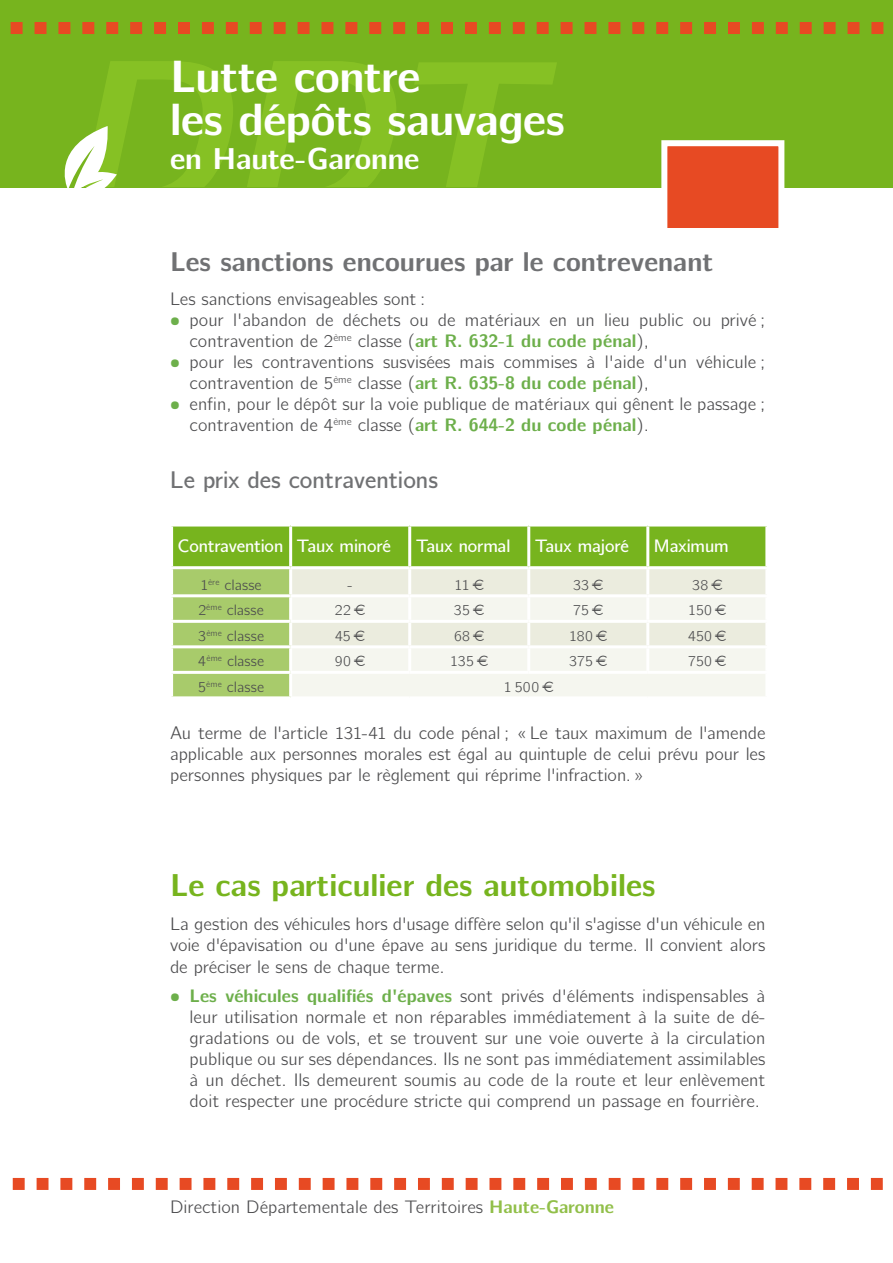
<style>
.page{position:relative;width:893px;height:1263px;background:#fff}
.page>*{position:absolute;margin:0;border:0;box-sizing:border-box;transform-origin:0 0}
.t1{font:700 45px/42.5px "CMU Bright";letter-spacing:-.01em;color:#fff}
.t2{font:700 31.5px "CMU Bright";color:#77b41e}
.t3{font:700 30px "CMU Bright";color:#fff}
.t4{font:700 27px "CMU Bright";color:#707173}
.t5{font:600 24px "CMU Bright";color:#707173}
.t6{font:18px/21px "CMU Bright";color:#4c4c4e}
.t7{font:600 18px "CMU Bright";letter-spacing:-.01em;color:#fff}
.t8{font:15px "CMU Bright";letter-spacing:.005em;color:#4c4c4e}
.s1{font-weight:700;color:#6daf4b}
.s2{font-weight:700;color:#91bf49}
</style>
<div class="page">
<div style="left:0;top:0;width:893px;height:187px;background:#77b41e"></div>
<svg style="left:11px;top:22px;width:872px;height:12px"></svg>
<svg style="left:13px;top:1178px;width:870px;height:12px"></svg>
<svg style="left:52px;top:138px;width:65px;height:50px"></svg>
<div style="left:661px;top:140px;width:123px;height:94px;background:#e74a23;border:6px solid #fff"></div>
<svg style="left:84px;top:61px;width:473px;height:126px"></svg>
<svg style="left:173px;top:526px;width:592px;height:170px;background:#a2c864"></svg>
<svg style="left:292px;top:597px;width:473px;height:99px;fill:#f5f6ef"></svg>
<hr style="left:289px;top:526px;width:3px;height:40px;background:#fff">
<hr style="left:408px;top:526px;width:3px;height:40px;background:#fff">
<hr style="left:527px;top:526px;width:3px;height:40px;background:#fff">
<hr style="left:646px;top:526px;width:3px;height:40px;background:#fff">
<hr style="left:170px;top:566px;width:121px;height:3px;background:#fff">
<hr style="left:291px;top:566px;width:119px;height:3px;background:#fff">
<hr style="left:289px;top:569px;width:3px;height:25px;background:#fff">
<hr style="left:410px;top:566px;width:119px;height:3px;background:#fff">
<hr style="left:408px;top:569px;width:3px;height:25px;background:#fff">
<hr style="left:529px;top:566px;width:119px;height:3px;background:#fff">
<hr style="left:527px;top:569px;width:3px;height:25px;background:#fff">
<hr style="left:648px;top:566px;width:120px;height:3px;background:#fff">
<hr style="left:646px;top:569px;width:3px;height:25px;background:#fff">
<hr style="left:170px;top:594px;width:121px;height:3px;background:#fff">
<hr style="left:291px;top:594px;width:119px;height:3px;background:#fff">
<hr style="left:289px;top:597px;width:3px;height:23px;background:#fff">
<hr style="left:410px;top:594px;width:119px;height:3px;background:#fff">
<hr style="left:408px;top:597px;width:3px;height:23px;background:#fff">
<hr style="left:529px;top:594px;width:119px;height:3px;background:#fff">
<hr style="left:527px;top:597px;width:3px;height:23px;background:#fff">
<hr style="left:648px;top:594px;width:120px;height:3px;background:#fff">
<hr style="left:646px;top:597px;width:3px;height:23px;background:#fff">
<hr style="left:170px;top:620px;width:121px;height:3px;background:#fff">
<hr style="left:291px;top:620px;width:119px;height:3px;background:#fff">
<hr style="left:289px;top:623px;width:3px;height:22px;background:#fff">
<hr style="left:410px;top:620px;width:119px;height:3px;background:#fff">
<hr style="left:408px;top:623px;width:3px;height:22px;background:#fff">
<hr style="left:529px;top:620px;width:119px;height:3px;background:#fff">
<hr style="left:527px;top:623px;width:3px;height:22px;background:#fff">
<hr style="left:648px;top:620px;width:120px;height:3px;background:#fff">
<hr style="left:646px;top:623px;width:3px;height:22px;background:#fff">
<hr style="left:170px;top:645px;width:121px;height:3px;background:#fff">
<hr style="left:291px;top:645px;width:119px;height:3px;background:#fff">
<hr style="left:289px;top:648px;width:3px;height:23px;background:#fff">
<hr style="left:410px;top:645px;width:119px;height:3px;background:#fff">
<hr style="left:408px;top:648px;width:3px;height:23px;background:#fff">
<hr style="left:529px;top:645px;width:119px;height:3px;background:#fff">
<hr style="left:527px;top:648px;width:3px;height:23px;background:#fff">
<hr style="left:648px;top:645px;width:120px;height:3px;background:#fff">
<hr style="left:646px;top:648px;width:3px;height:23px;background:#fff">
<hr style="left:170px;top:671px;width:121px;height:3px;background:#fff">
<hr style="left:291px;top:671px;width:119px;height:3px;background:#fff">
<hr style="left:289px;top:674px;width:3px;height:22px;background:#fff">
<hr style="left:410px;top:671px;width:119px;height:3px;background:#fff">
<hr style="left:529px;top:671px;width:119px;height:3px;background:#fff">
<hr style="left:648px;top:671px;width:120px;height:3px;background:#fff">
<h1 class="t1" style="left:170px;top:54px;width:396px">Lutte contre<br>les dépôts sauvages</h1>
<h3 class="t3" style="left:170px;top:133px;width:251px">en Haute-Garonne</h3>
<h3 class="t4" style="left:170px;top:239px;width:545px">Les sanctions encourues par le contrevenant</h3>
<p class="t6" style="left:170px;top:286px;width:257px">Les sanctions envisageables sont :</p>
<p class="t6" style="left:190px;top:307px;width:577px;text-indent:-19px"><span class="s1">•</span> pour l'abandon de déchets ou de matériaux en un lieu public ou privé ; contravention de 2<sup>ème</sup> classe (<span class="s1">art R. 632-1 du code pénal</span>),</p>
<p class="t6" style="left:190px;top:349px;width:577px;text-indent:-19px"><span class="s1">•</span> pour les contraventions susvisées mais commises à l'aide d'un véhicule ; contravention de 5<sup>ème</sup> classe (<span class="s1">art R. 635-8 du code pénal</span>),</p>
<p class="t6" style="left:190px;top:391px;width:577px;text-indent:-19px"><span class="s1">•</span> enfin, pour le dépôt sur la voie publique de matériaux qui gênent le passage ; contravention de 4<sup>ème</sup> classe (<span class="s1">art R. 644-2 du code pénal</span>).</p>
<h3 class="t5" style="left:170px;top:459px;width:269px">Le prix des contraventions</h3>
<p class="t7" style="left:178px;top:530px;width:215px">Contravention Taux minoré</p>
<p class="t7" style="left:416px;top:530px;width:96px">Taux normal</p>
<p class="t7" style="left:535px;top:530px;width:96px">Taux majoré</p>
<p class="t7" style="left:654px;top:530px;width:76px">Maximum</p>
<p class="t8" style="left:201px;top:571px;width:62px">1<sup>ère</sup> classe</p>
<p class="t8" style="left:348px;top:571px;width:7px">-</p>
<p class="t8" style="left:454px;top:571px;width:31px">11 €</p>
<p class="t8" style="left:573px;top:571px;width:32px">33 €</p>
<p class="t8" style="left:692px;top:571px;width:32px">38 €</p>
<p class="t8" style="left:198px;top:597px;width:67px">2<sup>ème</sup> classe</p>
<p class="t8" style="left:335px;top:597px;width:32px">22 €</p>
<p class="t8" style="left:454px;top:597px;width:32px">35 €</p>
<p class="t8" style="left:573px;top:597px;width:32px">75 €</p>
<p class="t8" style="left:688px;top:597px;width:40px">150 €</p>
<p class="t8" style="left:198px;top:622px;width:67px">3<sup>ème</sup> classe</p>
<p class="t8" style="left:335px;top:622px;width:32px">45 €</p>
<p class="t8" style="left:454px;top:622px;width:32px">68 €</p>
<p class="t8" style="left:569px;top:622px;width:40px">180 €</p>
<p class="t8" style="left:688px;top:622px;width:40px">450 €</p>
<p class="t8" style="left:198px;top:648px;width:67px">4<sup>ème</sup> classe</p>
<p class="t8" style="left:335px;top:648px;width:32px">90 €</p>
<p class="t8" style="left:450px;top:648px;width:40px">135 €</p>
<p class="t8" style="left:569px;top:648px;width:40px">375 €</p>
<p class="t8" style="left:688px;top:648px;width:40px">750 €</p>
<p class="t8" style="left:198px;top:673px;width:67px">5<sup>ème</sup> classe</p>
<p class="t8" style="left:504px;top:673px;width:51px">1 500 €</p>
<p class="t6" style="left:170px;top:720px;width:597px;text-align:justify">Au terme de l'article 131-41 du code pénal ; « Le taux maximum de l'amende applicable aux personnes morales est égal au quintuple de celui prévu pour les personnes physiques par le règlement qui réprime l'infraction. »</p>
<h2 class="t2" style="left:170px;top:859px;width:487px">Le cas particulier des automobiles</h2>
<p class="t6" style="left:170px;top:911px;width:597px;text-align:justify">La gestion des véhicules hors d'usage diffère selon qu'il s'agisse d'un véhicule en voie d'épavisation ou d'une épave au sens juridique du terme. Il convient alors de préciser le sens de chaque terme.</p>
<p class="t6" style="left:190px;top:983px;width:577px;text-align:justify;text-indent:-19px"><span class="s1">• Les véhicules qualifiés d'épaves</span> sont privés d'éléments indispensables à leur utilisation normale et non réparables immédiatement à la suite de dé&shy;gradations ou de vols, et se trouvent sur une voie ouverte à la circulation publique ou sur ses dépendances. Ils ne sont pas immédiatement assimilables à un déchet. Ils demeurent soumis au code de la route et leur enlèvement doit respecter une procédure stricte qui comprend un passage en fourrière.</p>
<p class="t6" style="left:170px;top:1194px;width:445px">Direction Départementale des Territoires <span class="s2">Haute-Garonne</span></p>
</div>
